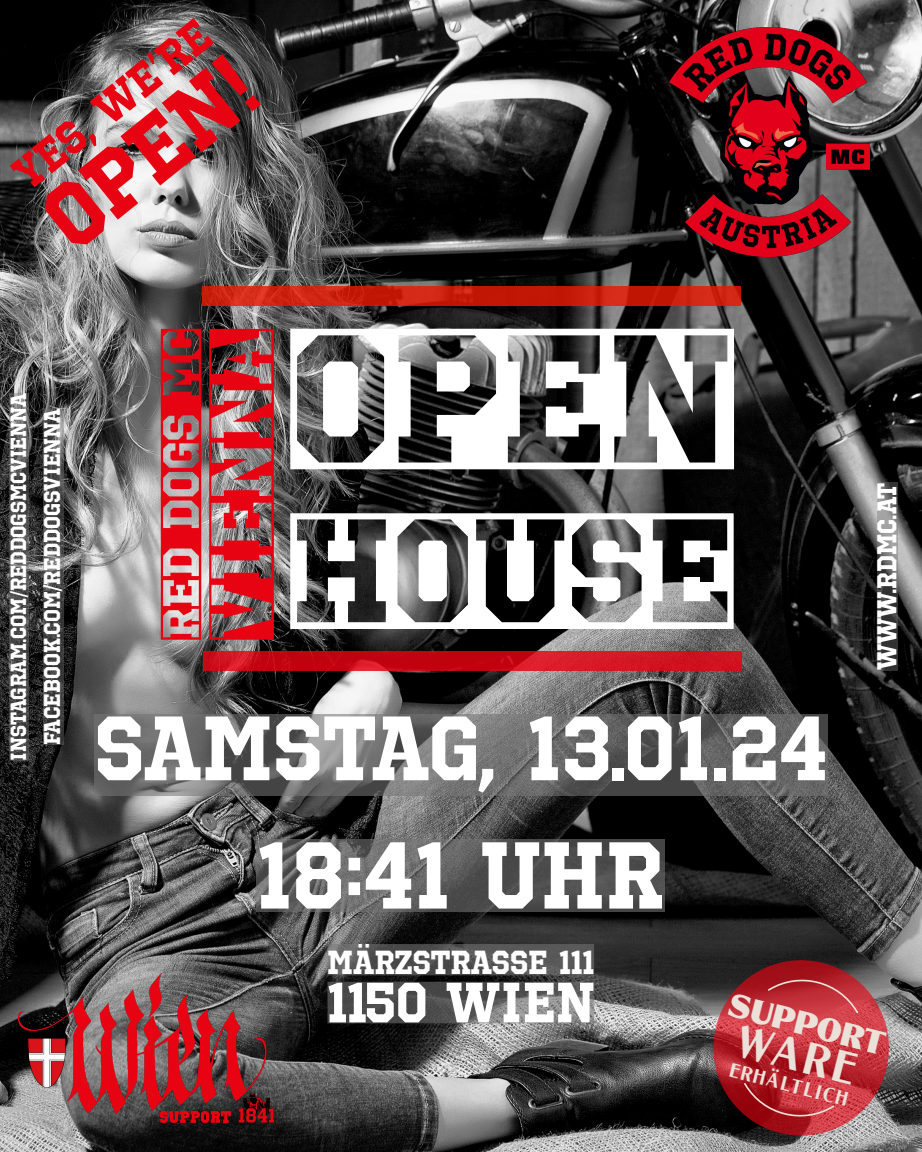
<style>
.page{position:relative;width:922px;height:1152px;background:#fff}
.page>*{position:absolute;margin:0;border:0;box-sizing:border-box;transform-origin:0 0}
.t1{font:700 94.8px "Octin Sports Rg";color:#fff}
.t2{font:700 91.2px "Octin Sports Rg";color:#fff}
.t3{font:700 90.4px "Octin Sports Rg";color:#e70312}
.t4{font:700 56.8px "Octin Sports Rg";color:#fff}
.t5{font:700 46px "Octin Sports Rg";color:#e70312}
.t6{font:39.6px "LTC Globe Gothic";color:#ebe1d9}
.t7{font:700 33.2px "Octin Sports Rg";color:#fff}
.t8{font:700 28.8px "LTC Globe Gothic";color:#ebe1d9}
.t9{font:700 27.2px "Octin Sports Rg";color:#fff}
.t10{font:700 22.8px "Octin Sports Rg";color:#fff}
.t11{font:700 22px "Octin Sports Rg";color:#fff}
.t12{font:17.6px "LTC Globe Gothic";color:#ebe1d9}
</style>
<div class="page">
<img style="left:0;top:0;width:922px;height:1152px">
<svg style="left:95px;top:714px;width:732px;height:82px;background:#686868"></svg>
<svg style="left:256px;top:839px;width:409px;height:73px;background:#59595a"></svg>
<svg style="left:327px;top:944px;width:267px;height:79px;background:#555"></svg>
<svg style="left:202px;top:287px;width:539px;height:19px;background:#c91f0c"></svg>
<svg style="left:203px;top:652px;width:539px;height:19px;background:#ca0d1a"></svg>
<svg style="left:290px;top:329px;width:444px;height:300px"></svg>
<svg style="left:161px;top:329px;width:113px;height:311px;background:#b54c53"></svg>
<img style="left:669px;top:27px;width:200px;height:230px">
<svg style="left:876px;top:482px;width:21px;height:189px;background:#595959"></svg>
<svg style="left:43px;top:408px;width:20px;height:337px;background:#4a4a4a"></svg>
<svg style="left:10px;top:393px;width:19px;height:367px;background:#505050"></svg>
<svg style="left:704px;top:951px;width:194px;height:194px;background:#983b41"></svg>
<img style="left:18px;top:974px;width:256px;height:148px">
<h3 class="t5" style="left:3px;top:159px;width:240px;rotate:-39deg">YES, WE’RE</h3>
<h3 class="t3" style="left:23px;top:189px;width:247px;rotate:-39deg">OPEN!</h3>
<p class="t11" style="left:6px;top:761px;width:369px;rotate:-90deg">INSTAGRAM.COM/REDDOGSMCVIENNA</p>
<p class="t10" style="left:39px;top:745px;width:338px;rotate:-90deg">FACEBOOK.COM/REDDOGSVIENNA</p>
<h2 class="t2" style="left:95px;top:696px;width:734px">SAMSTAG, 13.01.24</h2>
<p class="t9" style="left:871px;top:670px;width:189px;rotate:-90deg">WWW.RDMC.AT</p>
<h1 class="t1" style="left:255px;top:821px;width:409px">18:41 UHR</h1>
<h3 class="t7" style="left:327px;top:944px;width:269px">MÄRZSTRASSE 111</h3>
<h3 class="t4" style="left:326px;top:970px;width:269px">1150 WIEN</h3>
<h3 class="t8" style="left:733px;top:986px;width:161px;rotate:14deg">SUPPORT</h3>
<h3 class="t6" style="left:744px;top:1013px;width:124px;rotate:14deg">WARE</h3>
<p class="t12" style="left:732px;top:1058px;width:124px;rotate:14deg">ERHÄLTLICH</p>
</div>
